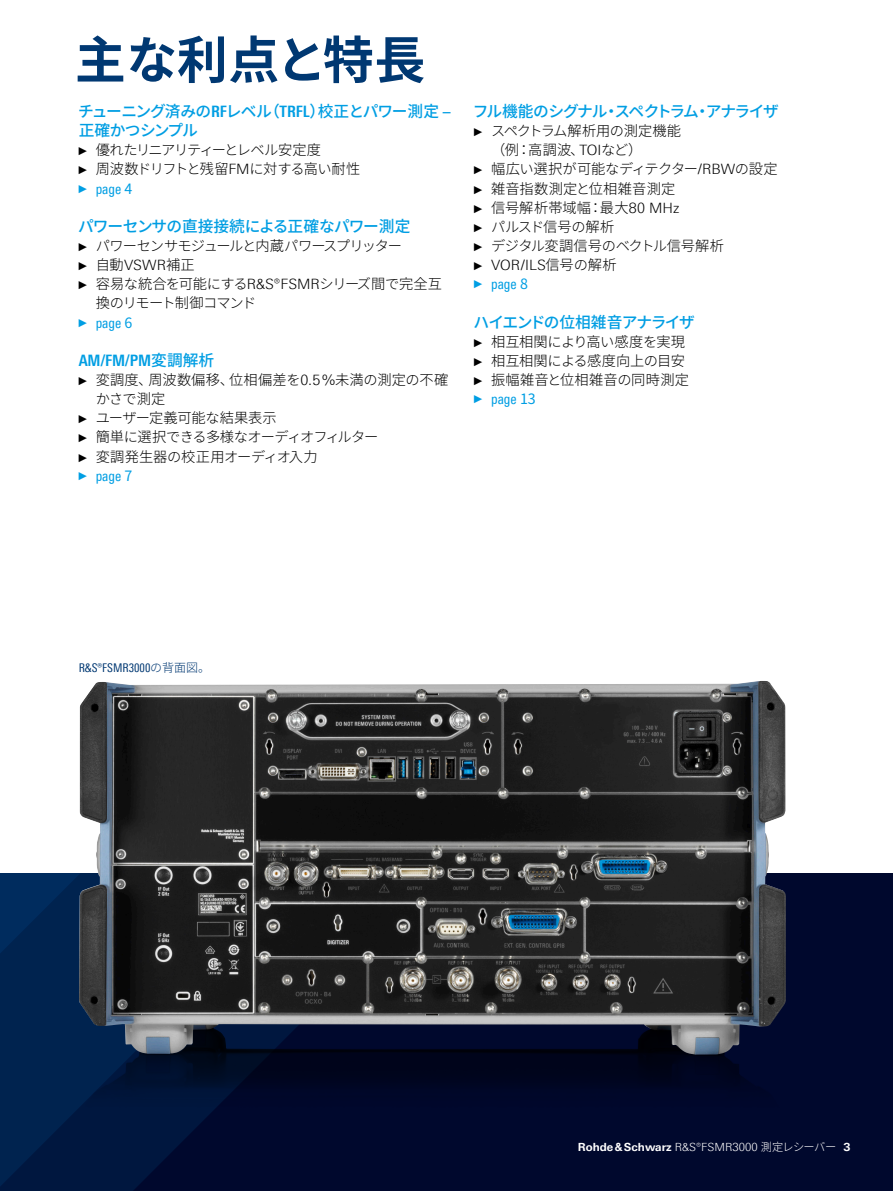
<style>
.page{position:relative;width:893px;height:1191px;background:#fff}
.page>*{position:absolute;margin:0;border:0;box-sizing:border-box;transform-origin:0 0}
.Seiten_Headline_34Pt{font:700 51px "Source Han Sans JP";color:#003872}
.Absatzfett_cyan{font:500 15.75px/19.2px "Source Han Sans JP";letter-spacing:-.045em;color:#009ee3}
.Absatzfett_cyan-2{font:500 15.75px "Source Han Sans JP";letter-spacing:-.065em;color:#009ee3}
.Absatzfett_cyan-3{font:500 15.75px "Source Han Sans JP";letter-spacing:-.085em;color:#009ee3}
.Absatzfett_cyan-4{font:700 15.75px "Linotype Univers 620 Cn";color:#009ee3}
.t1{font:300 14.25px/19.2px "Source Han Sans JP";letter-spacing:-.025em;color:#000}
.t2{font:300 14.25px/19.2px "Source Han Sans JP";letter-spacing:-.045em;color:#000}
.t3{font:300 14.25px/19.2px "Source Han Sans JP";letter-spacing:.005em;color:#000}
.t4{font:14.25px "Linotype Univers 420 Cn";color:#009ee3}
.t5{font:300 14.25px "Source Han Sans JP";letter-spacing:.01em;color:#000}
.t6{font:300 14.25px "Source Han Sans JP";letter-spacing:-.07em;color:#000}
.t7{font:300 14.25px "Source Han Sans JP";letter-spacing:-.09em;color:#000}
.t8{font:300 14.25px "Linotype Univers 330";color:#000}
.Bildunterschrift{font:12px "Linotype Univers 420 Cn";color:#003872}
.t9{font:700 11.25px "Linotype Univers 630";color:#fff}
.s1{font-family:"Linotype Univers 620 Cn";font-weight:700}
.s2{font-family:"Arial Narrow";font-weight:400;font-size:11.4px}
.s3{font-family:"Linotype Univers 330"}
.s4{font-family:"Arial Narrow";font-size:11.4px}
.s5{font-family:"Source Han Sans JP"}
.s6{font-family:"Source Han Sans JP";font-weight:500}
.s7{font-family:"Source Han Sans JP";font-weight:300}
.s8{font-family:"Linotype Univers 330";font-weight:300}
</style>
<div class="page">
<div style="left:0;top:873px;width:893px;height:318px;background:#00082d"></div>
<svg style="left:81px;top:1150px;width:92px;height:41px;fill:#00173f"></svg>
<svg style="left:0;top:873px;width:81px;height:318px;background:#00224e"></svg>
<img style="left:78px;top:1023px;width:669px;height:127px">
<img style="left:79px;top:681px;width:707px;height:373px">
<p class="Seiten_Headline_34Pt" style="left:75px;top:31px;width:352px">主な利点と特長</p>
<p class="Absatzfett_cyan" style="left:78px;top:102px;width:374px">チューニング済みの<span class="s1">RF</span>レベル（<span class="s1">TRFL</span>）-校正とパワー測定 <span class="s1">–</span>正確かつシンプル</p>
<p class="t7" style="left:79px;top:142px;width:244px"><span class="s2">►</span> 優れたリニアリティーとレベル安定度</p>
<p class="t2" style="left:79px;top:160px;width:283px"><span class="s2">►</span> 周波数ドリフトと残留<span class="s3">FM</span>に対する高い耐性</p>
<p class="t4" style="left:79px;top:180px;width:55px"><span class="s4">►</span> page <span class="s5">4</span></p>
<p class="Absatzfett_cyan-2" style="left:78px;top:217px;width:334px">パワーセンサの直接接続による正確なパワー測定</p>
<p class="t6" style="left:79px;top:238px;width:325px"><span class="s2">►</span> パワーセンサモジュールと内蔵パワースプリッター</p>
<p class="t1" style="left:79px;top:255px;width:118px"><span class="s2">►</span> 自動<span class="s3">VSWR</span>補正</p>
<p class="t2" style="left:96px;top:275px;width:348px;text-indent:-17px"><span class="s2">►</span> 容易な統合を可能にする<span class="s3">R&amp;S®FSMR</span>シリーズ間で完全互換のリモート制御コマンド</p>
<p class="t4" style="left:79px;top:314px;width:55px"><span class="s4">►</span> page <span class="s5">6</span></p>
<p class="Absatzfett_cyan-4" style="left:79px;top:351px;width:137px">AM/FM/PM<span class="s6">変調解析</span></p>
<p class="t3" style="left:96px;top:370px;width:354px;text-indent:-17px"><span class="s2">►</span> 変調度、周波数偏移、位相偏差を<span class="s3">0.5%</span>未満の測定の不確かさで測定</p>
<p class="t1" style="left:79px;top:409px;width:200px"><span class="s2">►</span> ユーザー定義可能な結果表示</p>
<p class="t2" style="left:79px;top:428px;width:301px"><span class="s2">►</span> 簡単に選択できる多様なオーディオフィルター</p>
<p class="t1" style="left:79px;top:447px;width:241px"><span class="s2">►</span> 変調発生器の校正用オーディオ入力</p>
<p class="t4" style="left:79px;top:467px;width:55px"><span class="s4">►</span> page <span class="s5">7</span></p>
<p class="Absatzfett_cyan-3" style="left:473px;top:102px;width:307px">フル機能のシグナル・スペクトラム・アナライザ</p>
<p class="t1" style="left:491px;top:122px;width:191px;text-indent:-17px"><span class="s2">►</span> スペクトラム解析用の測定機能（例：高調波、<span class="s3">TOI</span>など）</p>
<p class="t1" style="left:474px;top:160px;width:305px"><span class="s2">►</span> 幅広い選択が可能なディテクター<span class="s3">/RBW</span>の設定</p>
<p class="t5" style="left:474px;top:180px;width:203px"><span class="s2">►</span> 雑音指数測定と位相雑音測定</p>
<p class="t3" style="left:474px;top:198px;width:207px"><span class="s2">►</span> 信号解析帯域幅：最大<span class="s3">80 MHz</span></p>
<p class="t1" style="left:474px;top:217px;width:142px"><span class="s2">►</span> パルスド信号の解析</p>
<p class="t1" style="left:474px;top:236px;width:251px"><span class="s2">►</span> デジタル変調信号のベクトル信号解析</p>
<p class="t8" style="left:474px;top:257px;width:144px"><span class="s2">►</span> VOR/ILS<span class="s5">信号の解析</span></p>
<p class="t4" style="left:474px;top:276px;width:55px"><span class="s4">►</span> page <span class="s5">8</span></p>
<p class="Absatzfett_cyan-2" style="left:473px;top:313px;width:223px">ハイエンドの位相雑音アナライザ</p>
<p class="t1" style="left:474px;top:332px;width:213px"><span class="s2">►</span> 相互相関により高い感度を実現</p>
<p class="t1" style="left:474px;top:351px;width:213px"><span class="s2">►</span> 相互相関による感度向上の目安</p>
<p class="t5" style="left:474px;top:372px;width:216px"><span class="s2">►</span> 振幅雑音と位相雑音の同時測定</p>
<p class="t4" style="left:474px;top:391px;width:63px"><span class="s4">►</span> page <span class="s5">13</span></p>
<p class="Bildunterschrift" style="left:79px;top:661px;width:133px">R&amp;S®FSMR3000<span class="s7">の背面図。</span></p>
<p class="t9" style="left:578px;top:1139px;width:274px">Rohde&amp;Schwarz <span class="s8">R&amp;S®FSMR3000</span> <span class="s7">測定レシーバー</span> 3</p>
</div>
